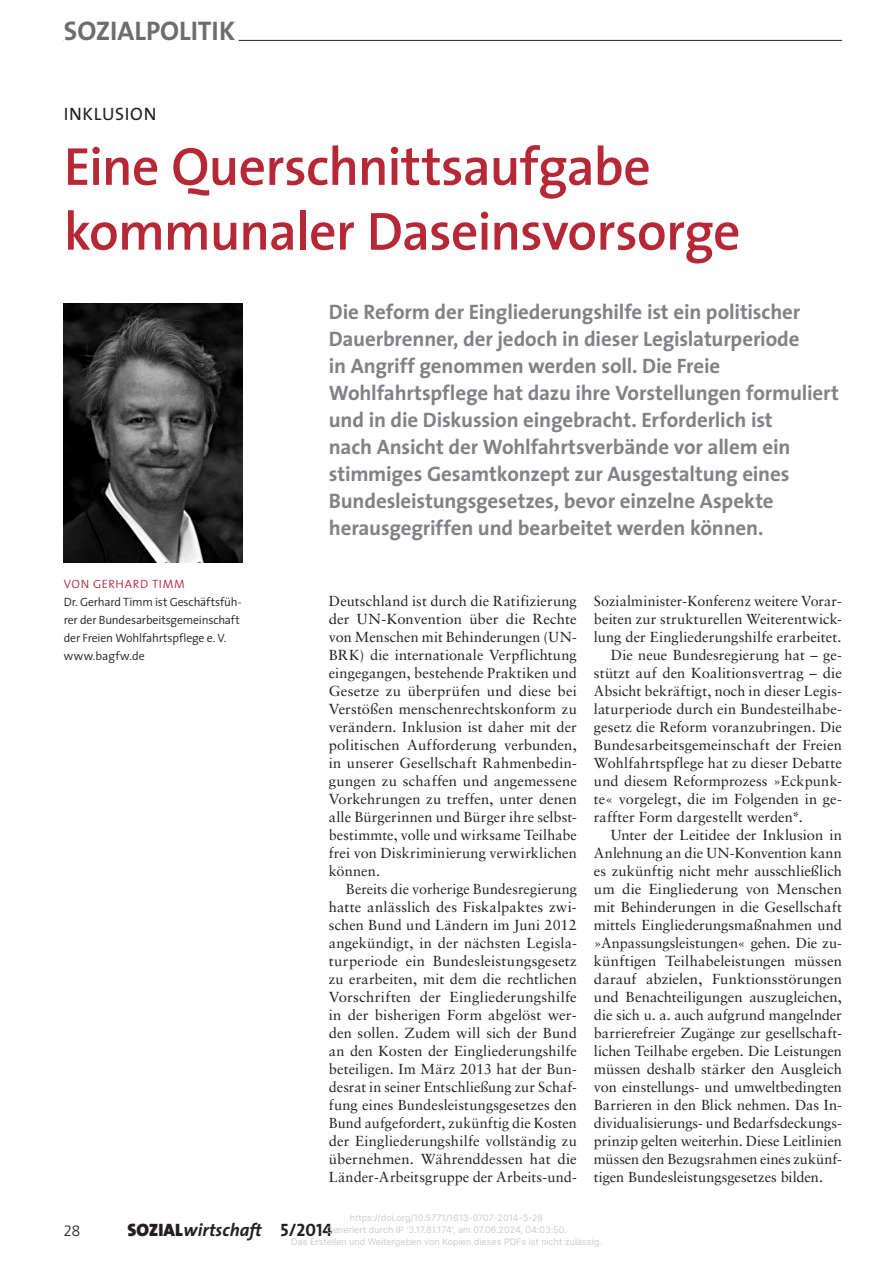
<style>
.page{position:relative;width:893px;height:1263px;background:#fff}
.page>*{position:absolute;margin:0;border:0;box-sizing:border-box;transform-origin:0 0}
.t1{font:600 54px/64.8px "The Sans";letter-spacing:-.015em;color:#b72837}
.t2{font:27px "The Sans Bold Caps";color:#6c6d70}
.t3{font:700 21px/27px "The Sans";letter-spacing:-.01em;color:#808285}
.t4{font:italic 700 18px "The Sans";color:#231f20}
.t5{font:18px "The Sans";letter-spacing:.04em;color:#231f20}
.t6{font:300 15px "Frutiger";color:#231f20}
.t7{font:14.55px/18px "Sabon LT Std";color:#231f20;text-align:justify}
.t8{font:300 12px/18px "The Sans";letter-spacing:-.01em;color:#231f20}
.t9{font:300 12px "The Sans";letter-spacing:.05em;color:#b72837}
.t10{font:9px/12px "Inter";color:#ccc;text-align:center}
.s1{font-weight:900;font-style:normal}
.s2{font-family:"The Sans Bold Caps";font-weight:400;font-style:normal}
</style>
<div class="page">
<hr style="left:64px;top:40px;width:778px;height:1px;background:#231f20">
<hr style="left:64px;top:38px;width:175px;height:3px;background:#fff">
<img style="left:64px;top:303px;width:178px;height:259px">
<h2 class="t2" style="left:64px;top:8px;width:173px">SOZIALPOLITIK</h2>
<p class="t5" style="left:64px;top:102px;width:94px">INKLUSION</p>
<h1 class="t1" style="left:64px;top:133px;width:678px">Eine Querschnittsaufgabe kommunaler Daseinsvorsorge</h1>
<p class="t3" style="left:329px;top:299px;width:512px">Die Reform der Eingliederungshilfe ist ein politischer Dauerbrenner, der jedoch in dieser Legislaturperiode<br>in Angriff genommen werden soll. Die Freie Wohlfahrtspflege hat dazu ihre Vorstellungen formuliert und in die Diskussion eingebracht. Erforderlich ist<br>nach Ansicht der Wohlfahrtsverbände vor allem ein stimmiges Gesamtkonzept zur Ausgestaltung eines Bundesleistungsgesetzes, bevor einzelne Aspekte herausgegriffen und bearbeitet werden können.</p>
<p class="t9" style="left:64px;top:574px;width:123px">VON GERHARD TIMM</p>
<p class="t8" style="left:64px;top:593px;width:179px">Dr. Gerhard Timm ist Geschäftsfüh&shy;rer der Bundesarbeitsgemeinschaft der Freien Wohlfahrtspflege e. V. www.bagfw.de</p>
<p class="t7" style="left:594px;top:592px;width:250px">Sozialminister-Konferenz weitere Vorar-</p>
<p class="t7" style="left:594px;top:610px;width:250px">beiten zur strukturellen Weiterentwick-</p>
<p class="t7" style="left:594px;top:628px;width:249px">lung der Eingliederungshilfe erarbeitet.</p>
<p class="t7" style="left:611px;top:646px;width:233px">Die neue Bundesregierung hat – ge-</p>
<p class="t7" style="left:594px;top:664px;width:250px">stützt auf den Koalitionsvertrag – die</p>
<p class="t7" style="left:594px;top:682px;width:250px">Absicht bekräftigt, noch in dieser Legis-</p>
<p class="t7" style="left:594px;top:700px;width:250px">laturperiode durch ein Bundesteilhabe-</p>
<p class="t7" style="left:594px;top:718px;width:249px">gesetz die Reform voranzubringen. Die</p>
<p class="t7" style="left:594px;top:736px;width:250px">Bundesarbeitsgemeinschaft der Freien</p>
<p class="t7" style="left:594px;top:754px;width:250px">Wohlfahrtspflege hat zu dieser Debatte</p>
<p class="t7" style="left:594px;top:772px;width:250px">und diesem Reformprozess »Eckpunk-</p>
<p class="t7" style="left:594px;top:790px;width:250px">te« vorgelegt, die im Folgenden in ge-</p>
<p class="t7" style="left:594px;top:808px;width:211px">raffter Form dargestellt werden*.</p>
<p class="t7" style="left:611px;top:826px;width:233px">Unter der Leitidee der Inklusion in</p>
<p class="t7" style="left:594px;top:844px;width:250px">Anlehnung an die UN-Konvention kann</p>
<p class="t7" style="left:594px;top:862px;width:250px">es zukünftig nicht mehr ausschließlich</p>
<p class="t7" style="left:594px;top:880px;width:250px">um die Eingliederung von Menschen</p>
<p class="t7" style="left:594px;top:898px;width:250px">mit Behinderungen in die Gesellschaft</p>
<p class="t7" style="left:594px;top:916px;width:250px">mittels Eingliederungsmaßnahmen und</p>
<p class="t7" style="left:594px;top:934px;width:250px">»Anpassungsleistungen« gehen. Die zu-</p>
<p class="t7" style="left:594px;top:952px;width:250px">künftigen Teilhabeleistungen müssen</p>
<p class="t7" style="left:594px;top:970px;width:250px">darauf abzielen, Funktionsstörungen</p>
<p class="t7" style="left:594px;top:988px;width:250px">und Benachteiligungen auszugleichen,</p>
<p class="t7" style="left:594px;top:1006px;width:250px">die sich u. a. auch aufgrund mangelnder</p>
<p class="t7" style="left:594px;top:1024px;width:250px">barrierefreier Zugänge zur gesellschaft-</p>
<p class="t7" style="left:594px;top:1042px;width:250px">lichen Teilhabe ergeben. Die Leistungen</p>
<p class="t7" style="left:594px;top:1060px;width:249px">müssen deshalb stärker den Ausgleich</p>
<p class="t7" style="left:594px;top:1078px;width:250px">von einstellungs- und umweltbedingten</p>
<p class="t7" style="left:594px;top:1096px;width:250px">Barrieren in den Blick nehmen. Das In-</p>
<p class="t7" style="left:594px;top:1114px;width:250px">dividualisierungs- und Bedarfsdeckungs-</p>
<p class="t7" style="left:594px;top:1132px;width:249px">prinzip gelten weiterhin. Diese Leitlinien</p>
<p class="t7" style="left:594px;top:1150px;width:250px">müssen den Bezugsrahmen eines zukünf-</p>
<p class="t7" style="left:594px;top:1168px;width:231px">tigen Bundesleistungsgesetzes bilden.</p>
<p class="t10" style="left:291px;top:1212px;width:312px">https://doi.org/10.5771/1613-0707-2014-5-28<br>Generiert durch IP '3.17.81.174', am 07.06.2024, 04:03:50.<br>Das Erstellen und Weitergeben von Kopien dieses PDFs ist nicht zulässig.</p>
<p class="t7" style="left:329px;top:592px;width:250px">Deutschland ist durch die Ratifizierung der UN-Konvention über die Rechte von Menschen mit Behinderungen (UN-BRK) die internationale Verpflichtung eingegangen, bestehende Praktiken und Gesetze zu überprüfen und diese bei Verstößen menschenrechtskonform zu verändern. Inklusion ist daher mit der politischen Aufforderung verbunden, in unserer Gesellschaft Rahmenbedin&shy;gungen zu schaffen und angemessene Vorkehrungen zu treffen, unter denen alle Bürgerinnen und Bürger ihre selbst&shy;bestimmte, volle und wirksame Teilhabe frei von Diskriminierung verwirklichen können.</p>
<p class="t7" style="left:329px;top:880px;width:250px;text-indent:17px">Bereits die vorherige Bundesregierung hatte anlässlich des Fiskalpaktes zwi&shy;schen Bund und Ländern im Juni 2012 angekündigt, in der nächsten Legisla&shy;turperiode ein Bundesleistungsgesetz zu erarbeiten, mit dem die rechtlichen Vorschriften der Eingliederungshilfe in der bisherigen Form abgelöst wer&shy;den sollen. Zudem will sich der Bund an den Kosten der Eingliederungshilfe beteiligen. Im März 2013 hat der Bun&shy;desrat in seiner Entschließung zur Schaf&shy;fung eines Bundesleistungsgesetzes den Bund aufgefordert, zukünftig die Kosten der Eingliederungshilfe vollständig zu übernehmen. Währenddessen hat die Länder-Arbeitsgruppe der Arbeits-und-</p>
<p class="t6" style="left:64px;top:1222px;width:18px">28</p>
<p class="t4" style="left:128px;top:1215px;width:206px"><span class="s1">SOZIAL</span>wirtschaft <span class="s2">5/2014</span></p>
</div>
